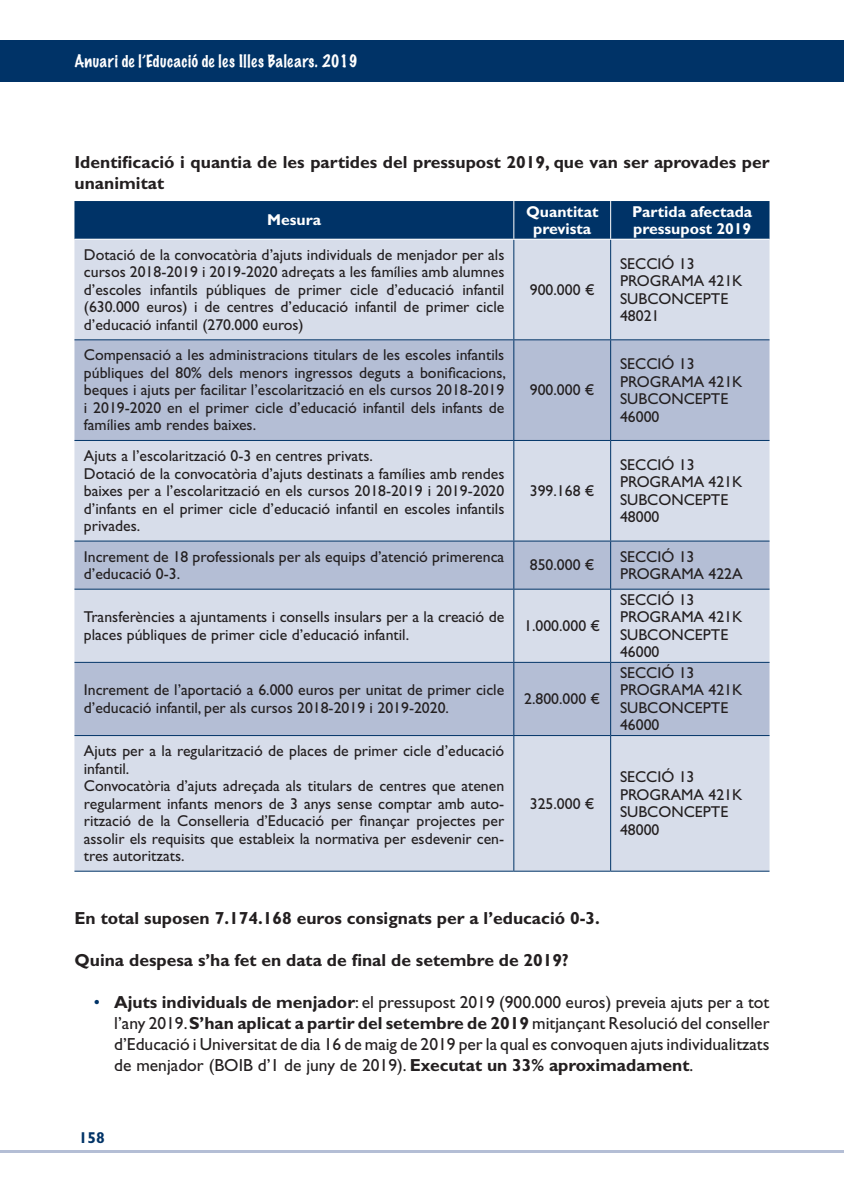
<style>
.page{position:relative;width:844px;height:1191px;background:#fff}
.page>*{position:absolute;margin:0;border:0;box-sizing:border-box;transform-origin:0 0}
.t1{font:17.5px/21px "Gill Sans Std";color:#231f20;text-align:justify}
.t2{font:700 17.5px/21px "Gill Sans Std";color:#231f20}
.t3{font:15.75px/17.5px "Gill Sans Std";color:#231f20}
.t4{font:700 15.75px/17.5px "Gill Sans Std";color:#fff;text-align:center}
.t5{font:100 15.75px "Marker Felt";letter-spacing:.025em;color:#fff}
.t6{font:700 15.75px "Gill Sans Std";color:#003367}
.s1{color:#003367}
.s2{font-weight:700}
</style>
<div class="page">
<div style="left:0;top:40px;width:843px;height:42px;background:#003367"></div>
<hr style="left:0;top:1150px;width:843px;height:2px;background:#b4bed5">
<div style="left:74px;top:201px;width:695px;height:38px;background:#003367"></div>
<div style="left:74px;top:240px;width:695px;height:630px;background:#d7ddea"></div>
<svg style="left:74px;top:340px;width:695px;height:395px;background:#c2cadd"></svg>
<hr style="left:513px;top:240px;width:1px;height:99px;background:#003367">
<hr style="left:610px;top:240px;width:1px;height:99px;background:#003367">
<hr style="left:74px;top:339px;width:439px;height:1px;background:#003367">
<hr style="left:513px;top:339px;width:97px;height:1px;background:#003367">
<hr style="left:513px;top:340px;width:1px;height:100px;background:#003367">
<hr style="left:610px;top:339px;width:159px;height:1px;background:#003367">
<hr style="left:610px;top:340px;width:1px;height:100px;background:#003367">
<hr style="left:74px;top:440px;width:439px;height:1px;background:#003367">
<hr style="left:513px;top:440px;width:97px;height:1px;background:#003367">
<hr style="left:513px;top:441px;width:1px;height:99px;background:#003367">
<hr style="left:610px;top:440px;width:159px;height:1px;background:#003367">
<hr style="left:610px;top:441px;width:1px;height:99px;background:#003367">
<hr style="left:74px;top:540px;width:439px;height:1px;background:#003367">
<hr style="left:513px;top:540px;width:97px;height:1px;background:#003367">
<hr style="left:513px;top:541px;width:1px;height:48px;background:#003367">
<hr style="left:610px;top:540px;width:159px;height:1px;background:#003367">
<hr style="left:610px;top:541px;width:1px;height:48px;background:#003367">
<hr style="left:74px;top:589px;width:439px;height:1px;background:#003367">
<hr style="left:513px;top:589px;width:97px;height:1px;background:#003367">
<hr style="left:513px;top:589px;width:1px;height:73px;background:#003367">
<hr style="left:610px;top:589px;width:159px;height:1px;background:#003367">
<hr style="left:610px;top:589px;width:1px;height:73px;background:#003367">
<hr style="left:74px;top:662px;width:439px;height:1px;background:#003367">
<hr style="left:513px;top:662px;width:97px;height:1px;background:#003367">
<hr style="left:513px;top:663px;width:1px;height:72px;background:#003367">
<hr style="left:610px;top:662px;width:159px;height:1px;background:#003367">
<hr style="left:610px;top:663px;width:1px;height:72px;background:#003367">
<hr style="left:74px;top:735px;width:439px;height:1px;background:#003367">
<hr style="left:513px;top:735px;width:97px;height:1px;background:#003367">
<hr style="left:513px;top:736px;width:1px;height:134px;background:#003367">
<hr style="left:610px;top:735px;width:159px;height:1px;background:#003367">
<hr style="left:610px;top:736px;width:1px;height:134px;background:#003367">
<hr style="left:74px;top:870px;width:439px;height:1px;background:#003367">
<hr style="left:513px;top:870px;width:97px;height:1px;background:#003367">
<hr style="left:610px;top:870px;width:159px;height:1px;background:#003367">
<hr style="left:513px;top:201px;width:1px;height:38px;background:#fff">
<hr style="left:610px;top:201px;width:1px;height:38px;background:#fff">
<p class="t5" style="left:74px;top:49px;width:285px">Anuari de l’Educació de les Illes Balears. 2019</p>
<p class="t2" style="left:74px;top:152px;width:696px">Identificació i quantia de les partides del pressupost 2019, que van ser aprovades per unanimitat</p>
<p class="t4" style="left:267px;top:211px;width:55px">Mesura</p>
<p class="t4" style="left:526px;top:203px;width:74px">Quantitat prevista</p>
<p class="t4" style="left:632px;top:203px;width:122px;text-align:left">Partida afectada pressupost 2019</p>
<p class="t3" style="left:84px;top:246px;width:422px;text-align:justify">Dotació de la convocatòria d’ajuts individuals de menjador per als cursos 2018-2019 i 2019-2020 adreçats a les famílies amb alumnes d’escoles infantils públiques de primer cicle d’educació infantil (630.000 euros) i de centres d’educació infantil de primer cicle d’educació infantil (270.000 euros)</p>
<p class="t3" style="left:620px;top:255px;width:124px">SECCIÓ 13<br>PROGRAMA 421K<br>SUBCONCEPTE<br>48021</p>
<p class="t3" style="left:529px;top:281px;width:66px">900.000 €</p>
<p class="t3" style="left:84px;top:346px;width:423px;text-align:justify">Compensació a les administracions titulars de les escoles infantils públiques del 80% dels menors ingressos deguts a bonificacions, beques i ajuts per facilitar l’escolarització en els cursos 2018-2019 i 2019-2020 en el primer cicle d’educació infantil dels infants de famílies amb rendes baixes.</p>
<p class="t3" style="left:84px;top:447px;width:422px">Ajuts a l’escolarització 0-3 en centres privats.<br>Dotació de la convocatòria d’ajuts destinats a famílies amb rendes baixes per a l’escolarització en els cursos 2018-2019 i 2019-2020 d’infants en el primer cicle d’educació infantil en escoles infantils privades.</p>
<p class="t3" style="left:529px;top:381px;width:66px">900.000 €</p>
<p class="t3" style="left:529px;top:482px;width:66px">399.168 €</p>
<p class="t3" style="left:620px;top:355px;width:124px">SECCIÓ 13<br>PROGRAMA 421K<br>SUBCONCEPTE<br>46000</p>
<p class="t3" style="left:620px;top:456px;width:124px">SECCIÓ 13<br>PROGRAMA 421K<br>SUBCONCEPTE<br>48000</p>
<p class="t3" style="left:84px;top:548px;width:422px">Increment de 18 professionals per als equips d’atenció primerenca d’educació 0-3.</p>
<p class="t3" style="left:529px;top:556px;width:66px">850.000 €</p>
<p class="t3" style="left:620px;top:547px;width:124px">SECCIÓ 13<br>PROGRAMA 422A</p>
<p class="t3" style="left:84px;top:608px;width:422px">Transferències a ajuntaments i consells insulars per a la creació de places públiques de primer cicle d’educació infantil.</p>
<p class="t3" style="left:524px;top:617px;width:78px">1.000.000 €</p>
<p class="t3" style="left:620px;top:591px;width:124px">SECCIÓ 13<br>PROGRAMA 421K<br>SUBCONCEPTE<br>46000</p>
<p class="t3" style="left:84px;top:681px;width:422px">Increment de l’aportació a 6.000 euros per unitat de primer cicle d’educació infantil, per als cursos 2018-2019 i 2019-2020.</p>
<p class="t3" style="left:524px;top:690px;width:78px">2.800.000 €</p>
<p class="t3" style="left:84px;top:742px;width:422px">Ajuts per a la regularització de places de primer cicle d’educació infantil.<br>Convocatòria d’ajuts adreçada als titulars de centres que atenen regularment infants menors de 3 anys sense comptar amb auto&shy;rització de la Conselleria d’Educació per finançar projectes per assolir els requisits que estableix la normativa per esdevenir cen&shy;tres autoritzats.</p>
<p class="t3" style="left:529px;top:794px;width:66px">325.000 €</p>
<p class="t3" style="left:620px;top:664px;width:124px">SECCIÓ 13<br>PROGRAMA 421K<br>SUBCONCEPTE<br>46000</p>
<p class="t3" style="left:620px;top:768px;width:124px">SECCIÓ 13<br>PROGRAMA 421K<br>SUBCONCEPTE<br>48000</p>
<p class="t2" style="left:74px;top:908px;width:527px">En total suposen 7.174.168 euros consignats per a l’educació 0-3.</p>
<p class="t2" style="left:74px;top:950px;width:496px">Quina despesa s’ha fet en data de final de setembre de 2019?</p>
<p class="t1" style="left:114px;top:992px;width:656px;text-indent:-20px"><span class="s1">•</span> <span class="s2">Ajuts individuals de menjador</span>: el pressupost 2019 (900.000 euros) preveia ajuts per a tot l’any 2019. <span class="s2">S’han aplicat a partir del setembre de 2019</span> mitjançant Resolució del conseller d’Educació i Universitat de dia 16 de maig de 2019 per la qual es convoquen ajuts individualitzats de menjador (BOIB d’1 de juny de 2019). <span class="s2">Executat un 33% aproximadament</span>.</p>
<p class="t6" style="left:79px;top:1128px;width:28px">158</p>
</div>
